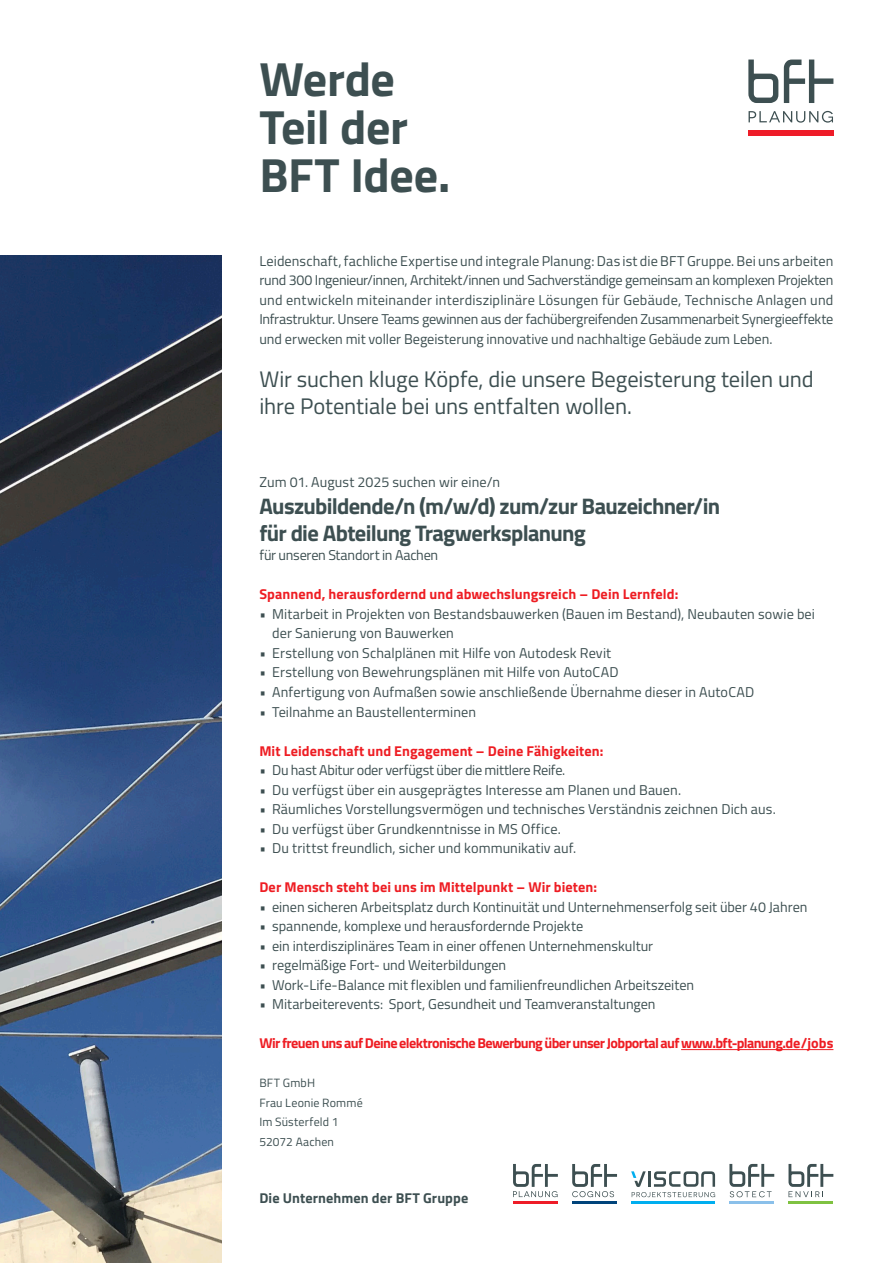
<style>
.page{position:relative;width:893px;height:1263px;background:#fff}
.page>*{position:absolute;margin:0;border:0;box-sizing:border-box;transform-origin:0 0}
.t1{font:700 48px/48px "Titillium";letter-spacing:-.01em;color:#3d4f51}
.t2{font:22.5px/27px "Titillium";letter-spacing:-.005em;color:#3d4f51}
.Stelle{font:700 22.5px "Titillium";letter-spacing:-.03em;color:#3d4f51}
.Fließtext{font:14.25px/19.5px "Titillium";letter-spacing:.005em;color:#3d4f51;text-align:justify}
.Überschrift_2__Planung{font:700 14.25px "Titillium";letter-spacing:.005em;color:#ee1d23}
.Überschrift_2__Planung-2{font:700 14.25px "Titillium";letter-spacing:-.045em;color:#ee1d23}
.Fließtext-2{font:14.25px "Titillium";letter-spacing:-.02em;color:#3d4f51}
.t3{font:700 14.25px "Titillium";letter-spacing:.005em;color:#3d4f51}
.Fließtext-3{font:12px "Titillium";letter-spacing:.015em;color:#3d4f51}
</style>
<div class="page">
<svg style="left:784px;top:60px;width:49px;height:43px"></svg>
<svg style="left:748px;top:60px;width:30px;height:43px"></svg>
<div style="left:748px;top:130px;width:85px;height:5px;background:#ee1c28"></div>
<svg style="left:749px;top:111px;width:84px;height:12px"></svg>
<hr style="left:513px;top:1201px;width:45px;height:2px;background:#ee1c28">
<svg style="left:513px;top:1164px;width:45px;height:33px"></svg>
<hr style="left:572px;top:1201px;width:45px;height:2px;background:#00447b">
<svg style="left:572px;top:1164px;width:45px;height:33px"></svg>
<hr style="left:631px;top:1201px;width:84px;height:2px;background:#00aeef">
<svg style="left:631px;top:1171px;width:84px;height:26px"></svg>
<hr style="left:788px;top:1201px;width:45px;height:2px;background:#7fc241">
<svg style="left:788px;top:1164px;width:45px;height:33px"></svg>
<hr style="left:729px;top:1201px;width:45px;height:2px;background:#8ac0ea">
<svg style="left:729px;top:1164px;width:45px;height:33px"></svg>
<hr style="left:681px;top:1049px;width:152px;height:1px;background:#ee1d23">
<img style="left:0;top:255px;width:221px;height:1008px">
<h1 class="t1" style="left:259px;top:52px;width:192px">Werde<br>Teil der<br>BFT Idee.</h1>
<p class="Fließtext" style="left:259px;top:250px;width:576px">Leidenschaft, fachliche Expertise und integrale Planung: Das ist die BFT Gruppe. Bei uns arbeiten rund 300 Ingenieur/innen, Architekt/innen und Sachverständige gemeinsam an komplexen Projekten und entwickeln miteinander interdisziplinäre Lösungen für Gebäude, Technische Anlagen und Infrastruktur. Unsere Teams gewinnen aus der fachübergreifenden Zusammenarbeit Synergieeffekte und erwecken mit voller Begeisterung innovative und nachhaltige Gebäude zum Leben.</p>
<h2 class="t2" style="left:259px;top:364px;width:556px">Wir suchen kluge Köpfe, die unsere Begeisterung teilen und ihre Potentiale bei uns entfalten wollen.</h2>
<p class="Fließtext" style="left:259px;top:471px;width:242px">Zum 01. August 2025 suchen wir eine/n</p>
<p class="Stelle" style="left:259px;top:489px;width:462px">Auszubildende/n (m/w/d) zum/zur Bauzeichner/in</p>
<p class="Stelle" style="left:259px;top:516px;width:328px">für die Abteilung Tragwerksplanung</p>
<p class="Fließtext-2" style="left:259px;top:545px;width:180px">für unseren Standort in Aachen</p>
<p class="Überschrift_2__Planung" style="left:259px;top:584px;width:421px">Spannend, herausfordernd und abwechslungsreich – Dein Lernfeld:</p>
<p class="Fließtext" style="left:272px;top:603px;width:544px;text-indent:-13px">• Mitarbeit in Projekten von Bestandsbauwerken (Bauen im Bestand), Neubauten sowie bei der Sanierung von Bauwerken</p>
<p class="Fließtext" style="left:259px;top:642px;width:353px">• Erstellung von Schalplänen mit Hilfe von Autodesk Revit</p>
<p class="Fließtext" style="left:259px;top:662px;width:361px">• Erstellung von Bewehrungsplänen mit Hilfe von AutoCAD</p>
<p class="Fließtext" style="left:259px;top:681px;width:497px">• Anfertigung von Aufmaßen sowie anschließende Übernahme dieser in AutoCAD</p>
<p class="Fließtext" style="left:259px;top:701px;width:218px">• Teilnahme an Baustellenterminen</p>
<p class="Überschrift_2__Planung" style="left:259px;top:740px;width:346px">Mit Leidenschaft und Engagement – Deine Fähigkeiten:</p>
<p class="Fließtext-2" style="left:259px;top:759px;width:307px">• Du hast Abitur oder verfügst über die mittlere Reife.</p>
<p class="Fließtext" style="left:259px;top:779px;width:423px">• Du verfügst über ein ausgeprägtes Interesse am Planen und Bauen.</p>
<p class="Fließtext" style="left:259px;top:798px;width:518px">• Räumliches Vorstellungsvermögen und technisches Verständnis zeichnen Dich aus.</p>
<p class="Fließtext" style="left:259px;top:818px;width:303px">• Du verfügst über Grundkenntnisse in MS Office.</p>
<p class="Fließtext" style="left:259px;top:837px;width:318px">• Du trittst freundlich, sicher und kommunikativ auf.</p>
<p class="Überschrift_2__Planung" style="left:259px;top:876px;width:339px">Der Mensch steht bei uns im Mittelpunkt – Wir bieten:</p>
<p class="Fließtext" style="left:259px;top:896px;width:550px">• einen sicheren Arbeitsplatz durch Kontinuität und Unternehmenserfolg seit über 40 Jahren</p>
<p class="Fließtext" style="left:259px;top:915px;width:325px">• spannende, komplexe und herausfordernde Projekte</p>
<p class="Fließtext" style="left:259px;top:935px;width:395px">• ein interdisziplinäres Team in einer offenen Unternehmenskultur</p>
<p class="Fließtext" style="left:259px;top:954px;width:248px">• regelmäßige Fort- und Weiterbildungen</p>
<p class="Fließtext" style="left:259px;top:974px;width:436px">• Work-Life-Balance mit flexiblen und familienfreundlichen Arbeitszeiten</p>
<p class="Fließtext" style="left:259px;top:993px;width:398px">• Mitarbeiterevents: Sport, Gesundheit und Teamveranstaltungen</p>
<p class="Überschrift_2__Planung-2" style="left:259px;top:1032px;width:576px">Wir freuen uns auf Deine elektronische Bewerbung über unser Jobportal auf www.bft-planung.de/jobs</p>
<p class="Fließtext-3" style="left:259px;top:1074px;width:57px">BFT GmbH</p>
<p class="Fließtext-3" style="left:259px;top:1093px;width:105px">Frau Leonie Rommé</p>
<p class="Fließtext-3" style="left:259px;top:1113px;width:81px">Im Süsterfeld 1</p>
<p class="Fließtext-3" style="left:259px;top:1132px;width:76px">52072 Aachen</p>
<p class="t3" style="left:259px;top:1187px;width:210px">Die Unternehmen der BFT Gruppe</p>
</div>
